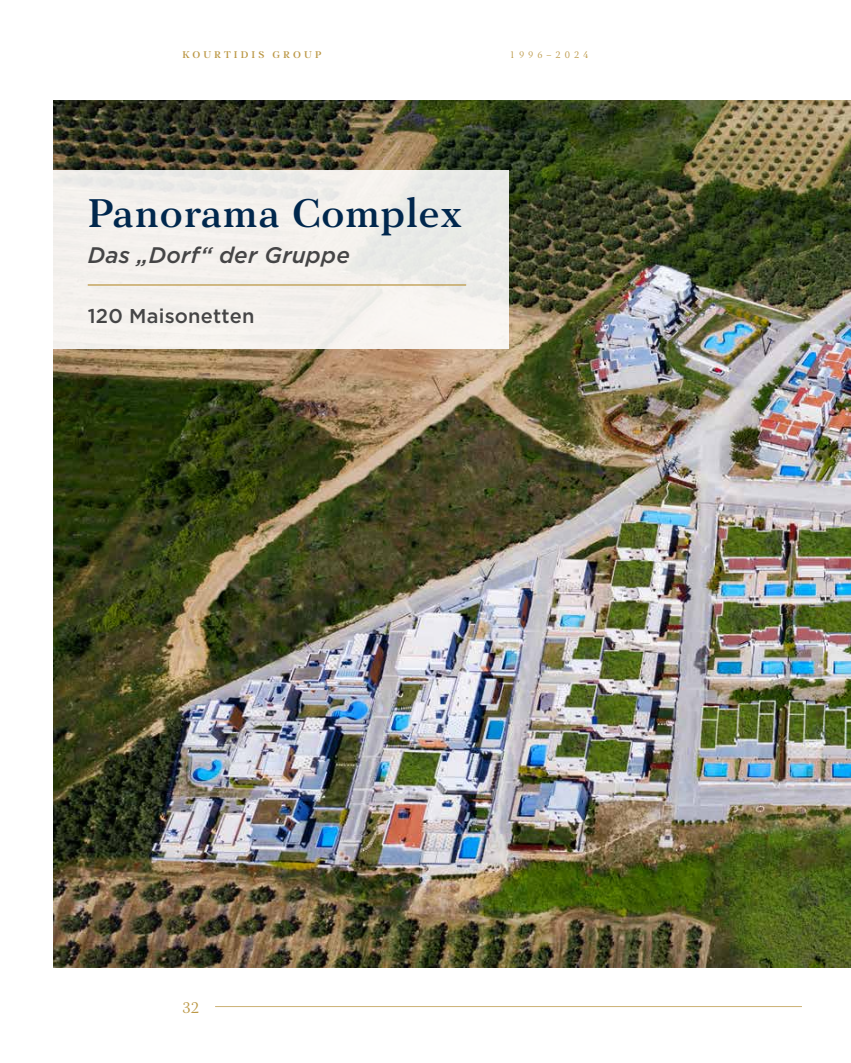
<style>
.page{position:relative;width:851px;height:1063px;background:#fff}
.page>*{position:absolute;margin:0;border:0;box-sizing:border-box;transform-origin:0 0}
.t1{font:500 41.25px "PF Regal Text Pro";letter-spacing:.03em;color:#00274d}
.t2{font:italic 500 22.5px "Gotham";letter-spacing:.01em;color:#454546}
.t3{font:500 20px "Gotham";letter-spacing:.01em;color:#454546}
.t4{font:16.25px "PF Regal Text Pro Regular A";color:#bb9744}
.t5{font:500 10px "PF Regal Text Pro";letter-spacing:.3em;color:#bb9744}
.t6{font:10px "PF Regal Text Pro Regular A";letter-spacing:.4em;color:#bb9744}
</style>
<div class="page">
<hr style="left:215px;top:1006px;width:586px;height:1px;background:#c6a865">
<img style="left:53px;top:101px;width:797px;height:866px">
<div style="left:0;top:170px;width:508px;height:179px;background:linear-gradient(to right,#f9f6f4,#edece8)"></div>
<hr style="left:88px;top:284px;width:378px;height:2px;background:#bb9744">
<p class="t5" style="left:182px;top:48px;width:140px">KOURTIDIS GROUP</p>
<p class="t6" style="left:509px;top:48px;width:80px">1996–2024</p>
<h1 class="t1" style="left:88px;top:189px;width:375px">Panorama Complex</h1>
<p class="t2" style="left:88px;top:240px;width:264px">Das „Dorf“ der Gruppe</p>
<p class="t3" style="left:88px;top:303px;width:168px">120 Maisonetten</p>
<p class="t4" style="left:182px;top:998px;width:18px">32</p>
</div>
